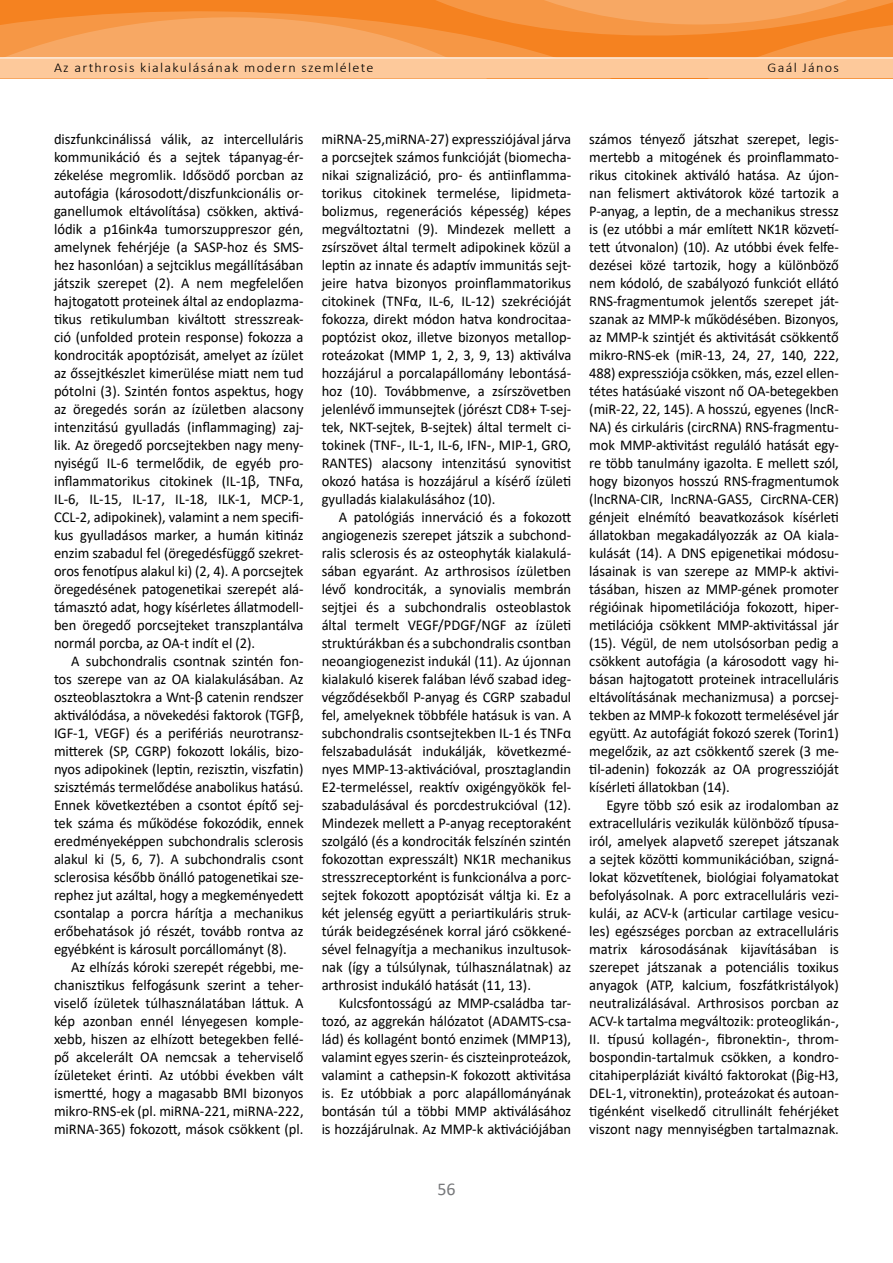
<style>
.page{position:relative;width:893px;height:1263px;background:#fff}
.page>*{position:absolute;margin:0;border:0;box-sizing:border-box;transform-origin:0 0}
.t1{font:18px "Calibri";color:#77787b}
.t2{font:15px/18px "Calibri";letter-spacing:-.005em;color:#000;text-align:justify}
.t3{font:300 13.5px "Calibri";letter-spacing:.09em;color:#000;scale:1.05 1}
.s1{font-family:"Myriad Pro"}
</style>
<div class="page">
<svg style="left:0;top:0;width:893px;height:78px;background:#f7a35b"></svg>
<p class="t3" style="left:54px;top:59px;width:306px">Az arthrosis kialakulásának modern szemlélete</p>
<p class="t3" style="left:768px;top:59px;width:69px">Gaál János</p>
<p class="t2" style="left:54px;top:130px;width:251px">diszfunkcinálissá válik, az intercelluláris kommunikáció és a sejtek tápanyag-ér&shy;zékelése megromlik. Idősödő porcban az autofágia (károsodott/diszfunkcionális or&shy;ganellumok eltávolítása) csökken, aktivá&shy;lódik a p16ink4a tumorszuppreszor gén, amelynek fehérjéje (a SASP-hoz és SMS&shy;hez hasonlóan) a sejtciklus megállításában játszik szerepet (2). A nem megfelelően hajtogatott proteinek által az endoplazma&shy;tikus retikulumban kiváltott stresszreak&shy;ció (unfolded protein response) fokozza a kondrociták apoptózisát, amelyet az ízület az őssejtkészlet kimerülése miatt nem tud pótolni (3). Szintén fontos aspektus, hogy az öregedés során az ízületben alacsony intenzitású gyulladás (inflammaging) zaj&shy;lik. Az öregedő porcsejtekben nagy men - nyiségű IL-6 termelődik, de egyéb pro&shy;inflammatorikus citokinek (IL-1<span class="s1">β</span>, TNF<span class="s1">α</span>, IL-6, IL-15, IL-17, IL-18, ILK-1, MCP-1, CCL-2, adipokinek), valamint a nem specifi&shy;kus gyulladásos marker, a humán kitináz enzim szabadul fel (öregedésfüggő szekret&shy;oros fenotípus alakul ki) (2, 4). A porcsejtek öregedésének patogenetikai szerepét alá&shy;támasztó adat, hogy kísérletes állatmodell&shy;ben öregedő porcsejteket transzplantálva normál porcba, az OA-t indít el (2).</p>
<p class="t2" style="left:54px;top:652px;width:251px;text-indent:17px">A subchondralis csontnak szintén fon&shy;tos szerepe van az OA kialakulásában. Az oszteoblasztokra a Wnt-<span class="s1">β</span> catenin rendszer aktiválódása, a növekedési faktorok (TGF<span class="s1">β</span>, IGF-1, VEGF) és a perifériás neurotransz&shy;mitterek (SP, CGRP) fokozott lokális, bizo&shy;nyos adipokinek (leptin, rezisztin, viszfatin) szisztémás termelődése anabolikus hatású.<br>Ennek következtében a csontot építő sej&shy;tek száma és működése fokozódik, ennek eredményeképpen subchondralis sclerosis alakul ki (5, 6, 7). A subchondralis csont sclerosisa később önálló patogenetikai sze&shy;rephez jut azáltal, hogy a megkeményedett csontalap a porcra hárítja a mechanikus erőbehatások jó részét, tovább rontva az egyébként is károsult porcállományt (8).</p>
<p class="t2" style="left:54px;top:958px;width:251px;text-indent:17px">Az elhízás kóroki szerepét régebbi, me&shy;chanisztikus felfogásunk szerint a teher&shy;viselő ízületek túlhasználatában láttuk. A kép azonban ennél lényegesen komple&shy;xebb, hiszen az elhízott betegekben fellé&shy;pő akcelerált OA nemcsak a teherviselő ízületeket érinti. Az utóbbi években vált ismertté, hogy a magasabb BMI bizonyos mikro-RNS-ek (pl. miRNA-221, miRNA-222, miRNA-365) fokozott, mások csökkent (pl.</p>
<p class="t2" style="left:322px;top:130px;width:251px">miRNA-25,miRNA-27) expressziójával járva a porcsejtek számos funkcióját (biomecha&shy;nikai szignalizáció, pro- és antiinflamma&shy;torikus citokinek termelése, lipidmeta&shy;bolizmus, regenerációs képesség) képes megváltoztatni (9). Mindezek mellett a zsírszövet által termelt adipokinek közül a leptin az innate és adaptív immunitás sejt&shy;jeire hatva bizonyos proinflammatorikus citokinek (TNFα, IL-6, IL-12) szekrécióját fokozza, direkt módon hatva kondrocitaa&shy;poptózist okoz, illetve bizonyos metallop&shy;roteázokat (MMP 1, 2, 3, 9, 13) aktiválva hozzájárul a porcalapállomány lebontásá&shy;hoz (10). Továbbmenve, a zsírszövetben jelenlévő immunsejtek (jórészt CD8+ T-sej&shy;tek, NKT-sejtek, B-sejtek) által termelt ci&shy;tokinek (TNF-, IL-1, IL-6, IFN-, MIP-1, GRO, RANTES) alacsony intenzitású synovitist okozó hatása is hozzájárul a kísérő ízületi gyulladás kialakulásához (10).</p>
<p class="t2" style="left:322px;top:508px;width:251px;text-indent:17px">A patológiás innerváció és a fokozott angiogenezis szerepet játszik a subchond&shy;ralis sclerosis és az osteophyták kialakulá&shy;sában egyaránt. Az arthrosisos ízületben lévő kondrociták, a synovialis membrán sejtjei és a subchondralis osteoblastok által termelt VEGF/PDGF/NGF az ízületi struktúrákban és a subchondralis csontban neoangiogenezist indukál (11). Az újonnan kialakuló kiserek falában lévő szabad ideg&shy;végződésekből P-anyag és CGRP szabadul fel, amelyeknek többféle hatásuk is van. A subchondralis csontsejtekben IL-1 és TNF<span class="s1">α </span>felszabadulását indukálják, következmé&shy;nyes MMP-13-aktivációval, prosztaglandin E2-termeléssel, reaktív oxigéngyökök fel&shy;szabadulásával és porcdestrukcióval (12).<br>Mindezek mellett a P-anyag receptoraként szolgáló (és a kondrociták felszínén szintén fokozottan expresszált) NK1R mechanikus stresszreceptorként is funkcionálva a porc&shy;sejtek fokozott apoptózisát váltja ki. Ez a két jelenség együtt a periartikuláris struk&shy;túrák beidegzésének korral járó csökkené&shy;sével felnagyítja a mechanikus inzultusok&shy;nak (így a túlsúlynak, túlhasználatnak) az arthrosist indukáló hatását (11, 13).</p>
<p class="t2" style="left:322px;top:994px;width:251px;text-indent:17px">Kulcsfontosságú az MMP-családba tar&shy;tozó, az aggrekán hálózatot (ADAMTS-csa&shy;lád) és kollagént bontó enzimek (MMP13), valamint egyes szerin- és ciszteinproteázok, valamint a cathepsin-K fokozott aktivitása is. Ez utóbbiak a porc alapállományának bontásán túl a többi MMP aktiválásához is hozzájárulnak. Az MMP-k aktivációjában</p>
<p class="t1" style="left:437px;top:1176px;width:20px">56</p>
<p class="t2" style="left:589px;top:130px;width:251px">számos tényező játszhat szerepet, legis&shy;mertebb a mitogének és proinflammato&shy;rikus citokinek aktiváló hatása. Az újon&shy;nan felismert aktivátorok közé tartozik a P-anyag, a leptin, de a mechanikus stressz is (ez utóbbi a már említett NK1R közvetí&shy;tett útvonalon) (10). Az utóbbi évek felfe&shy;dezései közé tartozik, hogy a különböző nem kódoló, de szabályozó funkciót ellátó RNS-fragmentumok jelentős szerepet ját&shy;szanak az MMP-k működésében. Bizonyos, az MMP-k szintjét és aktivitását csökkentő mikro-RNS-ek (miR-13, 24, 27, 140, 222, 488) expressziója csökken, más, ezzel ellen&shy;tétes hatásúaké viszont nő OA-betegekben (miR-22, 22, 145). A hosszú, egyenes (lncR-NA) és cirkuláris (circRNA) RNS-fragmentu&shy;mok MMP-aktivitást reguláló hatását egy&shy;re több tanulmány igazolta. E mellett szól, hogy bizonyos hosszú RNS-fragmentumok (lncRNA-CIR, lncRNA-GAS5, CircRNA-CER) génjeit elnémító beavatkozások kísérleti állatokban megakadályozzák az OA kiala&shy;kulását (14). A DNS epigenetikai módosu&shy;lásainak is van szerepe az MMP-k aktivi&shy;tásában, hiszen az MMP-gének promoter régióinak hipometilációja fokozott, hiper&shy;metilációja csökkent MMP-aktivitással jár (15). Végül, de nem utolsósorban pedig a csökkent autofágia (a károsodott vagy hi&shy;básan hajtogatott proteinek intracelluláris eltávolításának mechanizmusa) a porcsej&shy;tekben az MMP-k fokozott termelésével jár együtt. Az autofágiát fokozó szerek (Torin1) megelőzik, az azt csökkentő szerek (3 me&shy;til-adenin) fokozzák az OA progresszióját kísérleti állatokban (14).</p>
<p class="t2" style="left:589px;top:796px;width:251px;text-indent:17px">Egyre több szó esik az irodalomban az extracelluláris vezikulák különböző típusa&shy;iról, amelyek alapvető szerepet játszanak a sejtek közötti kommunikációban, szigná&shy;lokat közvetítenek, biológiai folyamatokat befolyásolnak. A porc extracelluláris vezi&shy;kulái, az ACV-k (articular cartilage vesicu&shy;les) egészséges porcban az extracelluláris matrix károsodásának kijavításában is szerepet játszanak a potenciális toxikus anyagok (ATP, kalcium, foszfátkristályok) neutralizálásával. Arthrosisos porcban az ACV-k tartalma megváltozik: proteoglikán-, II. típusú kollagén-, fibronektin-, throm&shy;bospondin-tartalmuk csökken, a kondro&shy;citahiperpláziát kiváltó faktorokat (<span class="s1">β</span>ig-H3, DEL-1, vitronektin), proteázokat és autoan&shy;tigénként viselkedő citrullinált fehérjéket viszont nagy mennyiségben tartalmaznak.</p>
</div>
